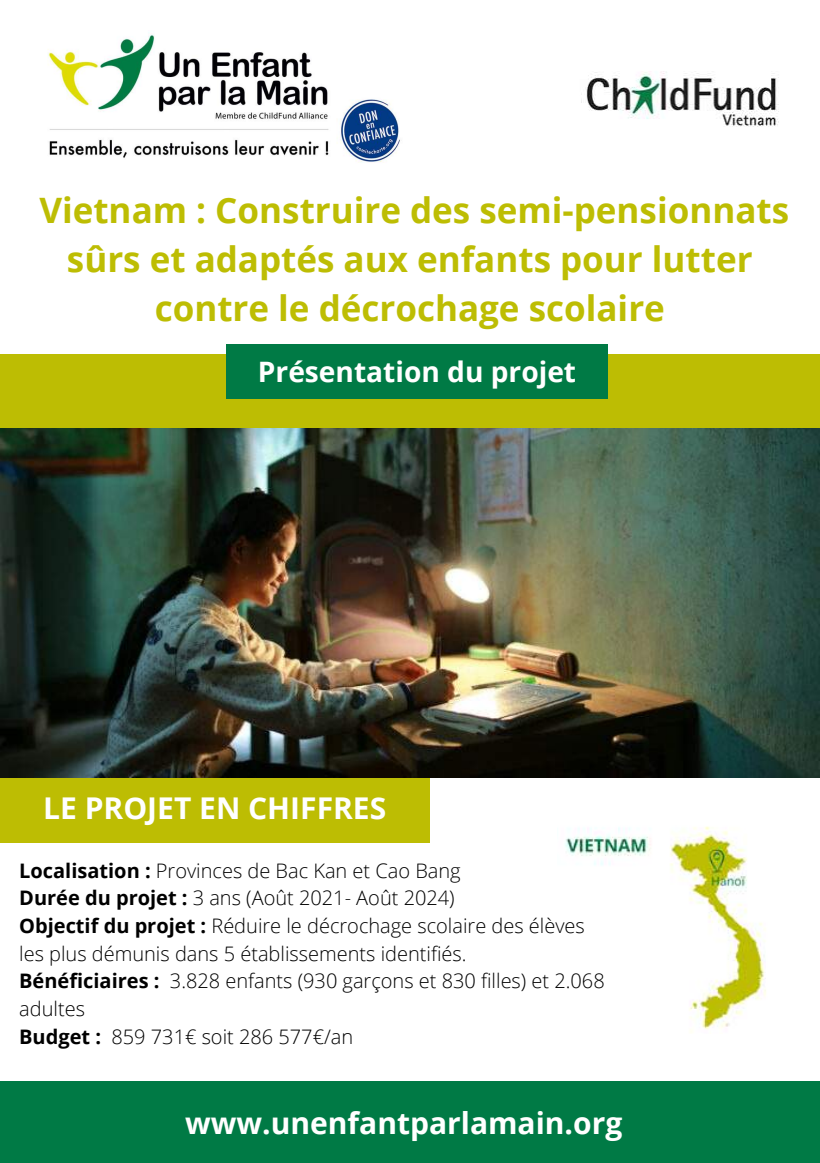
<style>
.page{position:relative;width:820px;height:1163px;background:#fff}
.page>*{position:absolute;margin:0;border:0;box-sizing:border-box;transform-origin:0 0}
.t1{font:700 35px/48.8px "Open Sans";color:#bdbd03;text-align:center}
.t2{font:700 30px "Open Sans";color:#fff}
.t3{font:700 28.12px "Open Sans";color:#fff}
.t4{font:300 20px/27.6px "Open Sans";color:#000}
.s1{font-weight:700}
</style>
<div class="page">
<div style="left:0;top:354px;width:819px;height:74px;background:#bdbd03"></div>
<div style="left:226px;top:344px;width:381px;height:54px;background:#007a45"></div>
<img style="left:565px;top:826px;width:201px;height:207px">
<div style="left:0;top:1081px;width:819px;height:81px;background:#007a45"></div>
<img style="left:48px;top:32px;width:352px;height:131px">
<div style="left:0;top:772px;width:429px;height:70px;background:#bdbd03"></div>
<img style="left:0;top:428px;width:819px;height:349px">
<img style="left:581px;top:71px;width:198px;height:56px">
<h1 class="t1" style="left:39px;top:185px;width:751px">Vietnam : Construire des semi-pensionnats sûrs et adaptés aux enfants pour lutter contre le décrochage scolaire</h1>
<h3 class="t3" style="left:258px;top:352px;width:320px">Présentation du projet</h3>
<h2 class="t2" style="left:43px;top:787px;width:344px">LE PROJET EN CHIFFRES</h2>
<p class="t4" style="left:19px;top:856px;width:587px"><span class="s1">Localisation :</span> Provinces de Bac Kan et Cao Bang<br><span class="s1">Durée du projet :</span> 3 ans (Août 2021- Août 2024)<br><span class="s1">Objectif du projet :</span> Réduire le décrochage scolaire des élèves les plus démunis dans 5 établissements identifiés.<br><span class="s1">Bénéficiaires :</span> 3.828 enfants (930 garçons et 830 filles) et 2.068 adultes<br><span class="s1">Budget :</span> 859 731€ soit 286 577€/an</p>
<h2 class="t2" style="left:185px;top:1101px;width:438px">www.unenfantparlamain.org</h2>
</div>
